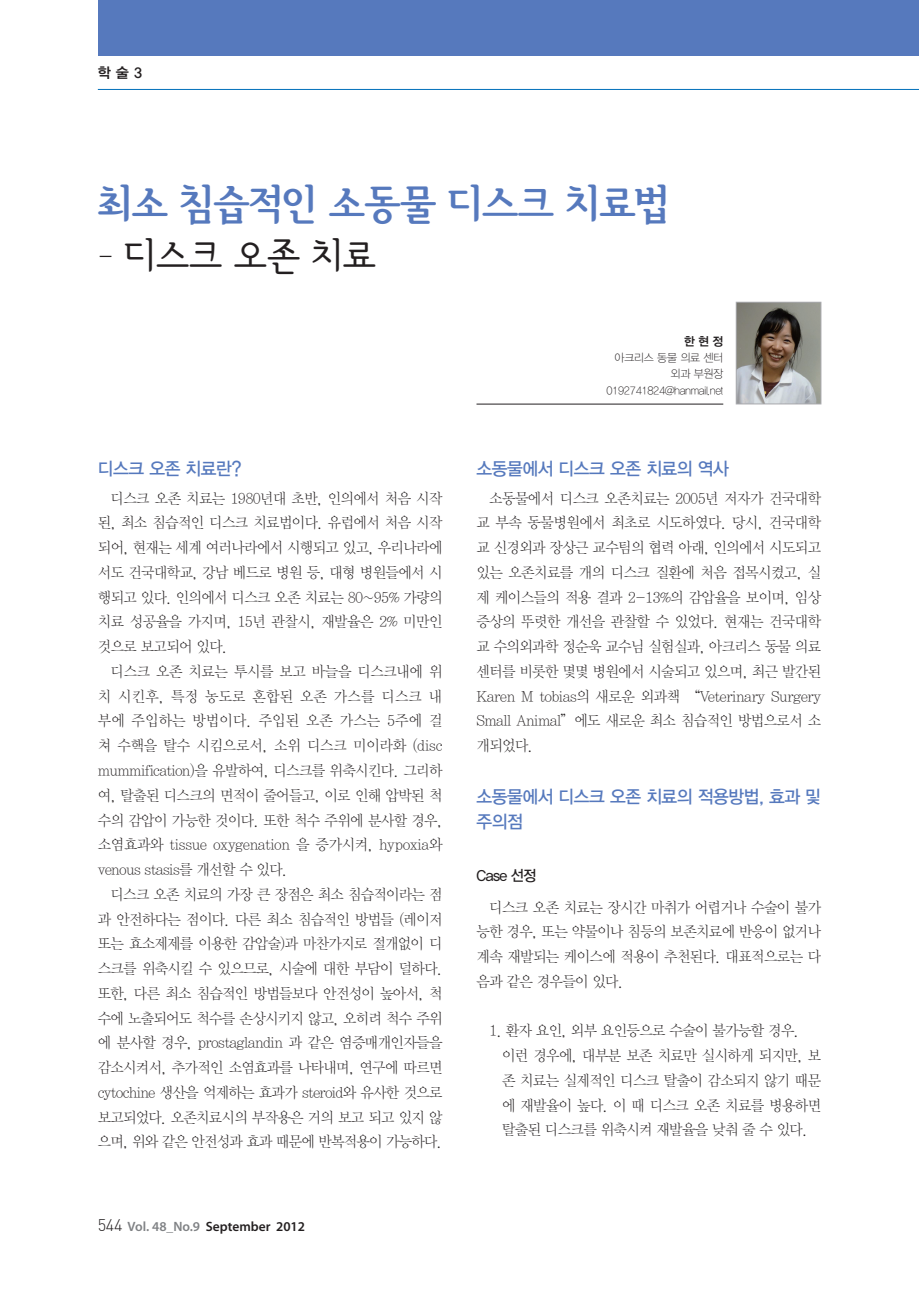
<style>
.page{position:relative;width:919px;height:1289px;background:#fff}
.page>*{position:absolute;margin:0;border:0;box-sizing:border-box;transform-origin:0 0}
.t1{font:42px "Seoul Hangang EB";letter-spacing:-.025em;color:#5679bd}
.t2{font:39px "Seoul Hangang M";letter-spacing:-.025em;color:#231f20}
.t3{font:18px/24.8px "YDIYGO330";letter-spacing:-.025em;color:#5679bd;scale:.95 1}
.t4{font:15px/24.8px "YDIY Mj O310";letter-spacing:-.04em;color:#231f20;text-align:justify;scale:.95 1}
.t5{font:15px "YDIYGO330";letter-spacing:-.05em;color:#231f20;scale:.95 1}
.t6{font:14.25px "YDIYGO340";color:#231f20}
.t7{font:600 13.5px "Myriad Pro";color:#231f20}
.t8{font:12px "YDIYGO340";color:#231f20}
.t9{font:11.25px "YDIYGO310";letter-spacing:-.025em;color:#231f20}
.s1{font-family:"Dinlig";font-weight:400;font-size:16.5px}
.s2{color:#808285}
</style>
<div class="page">
<div style="left:98px;top:0;width:820px;height:55px;background:#5679bd"></div>
<hr style="left:98px;top:89px;width:820px;height:1px;background:#006fba">
<hr style="left:476px;top:404px;width:247px;height:1px;background:#231f20">
<img style="left:738px;top:304px;width:81px;height:98px">
<div style="left:736px;top:302px;width:85px;height:102px;border:1px solid #a8a9ad"></div>
<p class="t6" style="left:98px;top:64px;width:46px">학 술 3</p>
<p class="t1" style="left:98px;top:172px;width:573px">최소 침습적인 소동물 디스크 치료법</p>
<p class="t2" style="left:98px;top:234px;width:280px">– 디스크 오존 치료</p>
<p class="t3" style="left:98px;top:456px;width:153px">디스크 오존 치료란?</p>
<p class="t4" style="left:98px;top:486px;width:364px;text-indent:13px">디스크 오존 치료는 1980년대 초반, 인의에서 처음 시작 된, 최소 침습적인 디스크 치료법이다. 유럽에서 처음 시작 되어, 현재는 세계 여러나라에서 시행되고 있고, 우리나라에 서도 건국대학교, 강남 베드로 병원 등, 대형 병원들에서 시 행되고 있다. 인의에서 디스크 오존 치료는 80~95% 가량의 치료 성공율을 가지며, 15년 관찰시, 재발율은 2% 미만인 것으로 보고되어 있다.</p>
<p class="t4" style="left:98px;top:659px;width:364px;text-indent:13px">디스크 오존 치료는 투시를 보고 바늘을 디스크내에 위 치 시킨후, 특정 농도로 혼합된 오존 가스를 디스크 내 부에 주입하는 방법이다. 주입된 오존 가스는 5주에 걸 쳐 수핵을 탈수 시킴으로서, 소위 디스크 미이라화 (disc mummification)을 유발하여, 디스크를 위축시킨다. 그리하 여, 탈출된 디스크의 면적이 줄어들고, 이로 인해 압박된 척 수의 감압이 가능한 것이다. 또한 척수 주위에 분사할 경우, 소염효과와 tissue oxygenation 을 증가시켜, hypoxia와 venous stasis를 개선할 수 있다.</p>
<p class="t4" style="left:98px;top:882px;width:364px;text-indent:13px">디스크 오존 치료의 가장 큰 장점은 최소 침습적이라는 점 과 안전하다는 점이다. 다른 최소 침습적인 방법들 (레이저 또는 효소제제를 이용한 감압술)과 마찬가지로 절개없이 디 스크를 위축시킬 수 있으므로, 시술에 대한 부담이 덜하다. 또한, 다른 최소 침습적인 방법들보다 안전성이 높아서, 척 수에 노출되어도 척수를 손상시키지 않고, 오히려 척수 주위 에 분사할 경우, prostaglandin 과 같은 염증매개인자들을 감소시켜서, 추가적인 소염효과를 나타내며, 연구에 따르면 cytochine 생산을 억제하는 효과가 steroid와 유사한 것으로 보고되었다. 오존치료시의 부작용은 거의 보고 되고 있지 않 으며, 위와 같은 안전성과 효과 때문에 반복적용이 가능하다.</p>
<p class="t7" style="left:98px;top:1218px;width:209px"><span class="s1">544</span> <span class="s2">Vol. 48_No.9</span> September 2012</p>
<p class="t8" style="left:684px;top:334px;width:41px">한 현 정</p>
<p class="t9" style="left:614px;top:351px;width:110px">아크리스 동물 의료 센터</p>
<p class="t9" style="left:670px;top:367px;width:54px">외과 부원장</p>
<p class="t9" style="left:606px;top:384px;width:118px">0192741824@hanmail.net</p>
<p class="t3" style="left:476px;top:456px;width:267px">소동물에서 디스크 오존 치료의 역사</p>
<p class="t4" style="left:476px;top:486px;width:364px;text-indent:13px">소동물에서 디스크 오존치료는 2005년 저자가 건국대학 교 부속 동물병원에서 최초로 시도하였다. 당시, 건국대학 교 신경외과 장상근 교수팀의 협력 아래, 인의에서 시도되고 있는 오존치료를 개의 디스크 질환에 처음 접목시켰고, 실 제 케이스들의 적용 결과 2-13%의 감압율을 보이며, 임상 증상의 뚜렷한 개선을 관찰할 수 있었다. 현재는 건국대학 교 수의외과학 정순욱 교수님 실험실과, 아크리스 동물 의료 센터를 비롯한 몇몇 병원에서 시술되고 있으며, 최근 발간된 Karen M tobias의 새로운 외과책 “Veterinary Surgery Small Animal”에도 새로운 최소 침습적인 방법으로서 소 개되었다.</p>
<p class="t3" style="left:476px;top:784px;width:364px">소동물에서 디스크 오존 치료의 적용방법, 효과 및 주의점</p>
<p class="t5" style="left:476px;top:867px;width:64px">Case 선정</p>
<p class="t4" style="left:476px;top:895px;width:364px;text-indent:13px">디스크 오존 치료는 장시간 마취가 어렵거나 수술이 불가 능한 경우, 또는 약물이나 침등의 보존치료에 반응이 없거나 계속 재발되는 케이스에 적용이 추천된다. 대표적으로는 다 음과 같은 경우들이 있다.</p>
<p class="t4" style="left:489px;top:1019px;width:328px">1. 환자 요인, 외부 요인등으로 수술이 불가능할 경우.</p>
<p class="t4" style="left:502px;top:1043px;width:337px">이런 경우에, 대부분 보존 치료만 실시하게 되지만, 보 존 치료는 실제적인 디스크 탈출이 감소되지 않기 때문 에 재발율이 높다. 이 때 디스크 오존 치료를 병용하면 탈출된 디스크를 위축시켜 재발율을 낮춰 줄 수 있다.</p>
</div>
